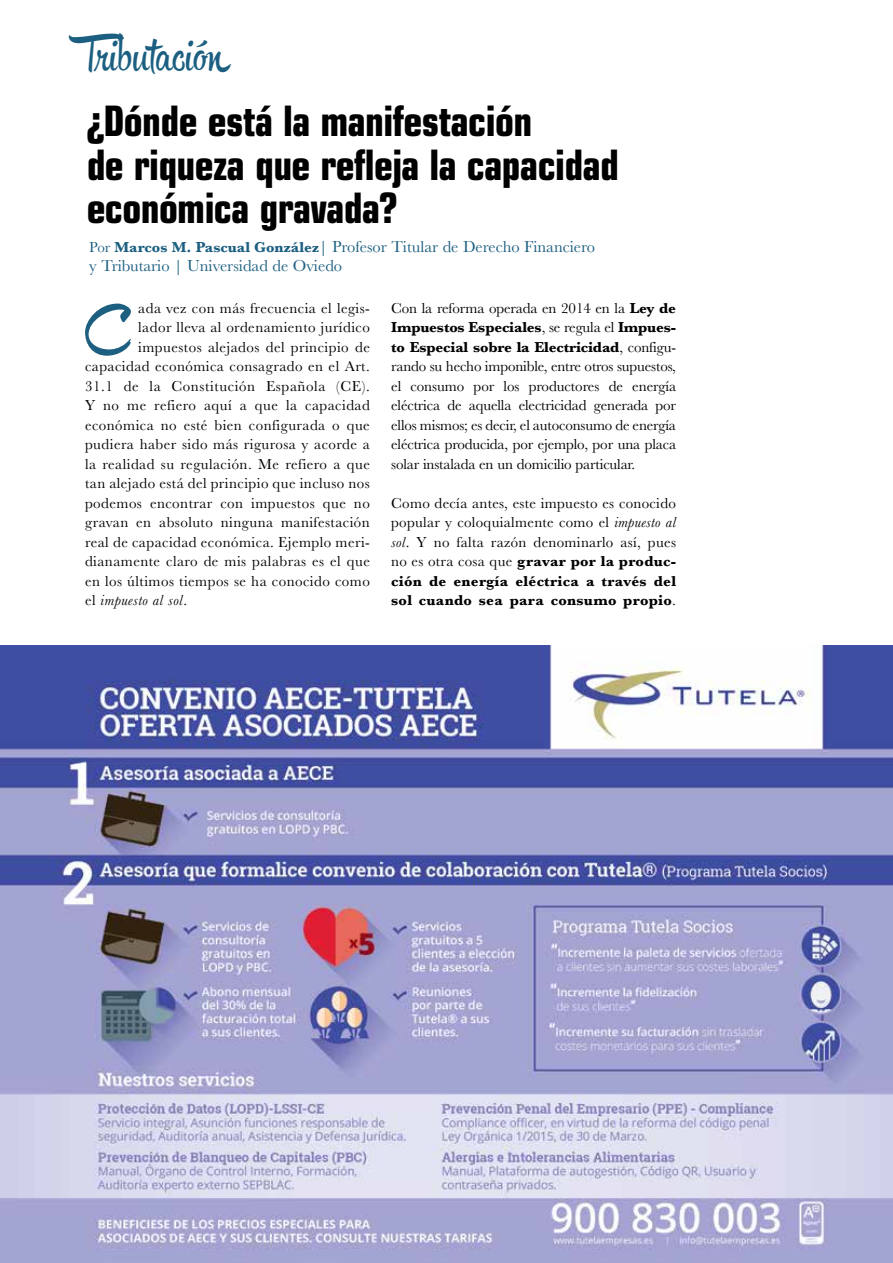
<style>
.page{position:relative;width:893px;height:1263px;background:#fff}
.page>*{position:absolute;margin:0;border:0;box-sizing:border-box;transform-origin:0 0}
.t1{font:58.35px "Hipster Script Pro";color:#1c5f81}
.t2{font:45px "Hipster Script Pro";color:#1c5f81}
.t3{font:700 condensed 42px/43.5px "Eurostile LT Std";letter-spacing:-.015em;color:#000}
.t4{font:16.5px/19.5px "Baskerville";color:#1c5f81}
.t5{font:15px/19.5px "Baskerville";letter-spacing:.03em;color:#000;text-align:justify}
.t6{font:italic 15px "Baskerville";letter-spacing:.03em;color:#000}
.s1{font-size:15px}
.s2{font-weight:700;font-size:15px}
.s3{font-style:normal}
.s4{font-weight:700}
.s5{font-style:italic}
</style>
<div class="page">
<img style="left:0;top:645px;width:893px;height:618px">
<h2 class="t2" style="left:85px;top:28px;width:147px">Tributación</h2>
<h3 class="t3" style="left:87px;top:99px;width:534px">¿Dónde está la manifestación<br>de riqueza que refleja la capacidad económica gravada?</h3>
<p class="t4" style="left:89px;top:237px;width:507px"><span class="s1">Por</span> <span class="s2">Marcos M. Pascual González</span>| Profesor Titular de Derecho Financiero y Tributario | Universidad de Oviedo</p>
<h1 class="t1" style="left:85px;top:297px;width:48px">C</h1>
<p class="t5" style="left:138px;top:298px;width:233px">ada vez con más frecuencia el legis-</p>
<p class="t5" style="left:138px;top:318px;width:233px">lador lleva al ordenamiento jurídico</p>
<p class="t5" style="left:138px;top:337px;width:233px">impuestos alejados del principio de</p>
<p class="t5" style="left:85px;top:357px;width:286px">capacidad económica consagrado en el Art.</p>
<p class="t5" style="left:85px;top:376px;width:286px">31.1 de la Constitución Española (CE).</p>
<p class="t5" style="left:85px;top:396px;width:286px">Y no me refiero aquí a que la capacidad</p>
<p class="t5" style="left:85px;top:415px;width:286px">económica no esté bien configurada o que</p>
<p class="t5" style="left:85px;top:435px;width:286px">pudiera haber sido más rigurosa y acorde a</p>
<p class="t5" style="left:85px;top:454px;width:286px">la realidad su regulación. Me refiero a que</p>
<p class="t5" style="left:85px;top:474px;width:286px">tan alejado está del principio que incluso nos</p>
<p class="t5" style="left:85px;top:493px;width:286px">podemos encontrar con impuestos que no</p>
<p class="t5" style="left:85px;top:513px;width:286px">gravan en absoluto ninguna manifestación</p>
<p class="t5" style="left:85px;top:532px;width:286px">real de capacidad económica. Ejemplo meri-</p>
<p class="t5" style="left:85px;top:552px;width:286px">dianamente claro de mis palabras es el que</p>
<p class="t5" style="left:85px;top:571px;width:286px">en los últimos tiempos se ha conocido como</p>
<p class="t6" style="left:85px;top:590px;width:104px"><span class="s3">el</span> impuesto al sol<span class="s3">.</span></p>
<p class="t5" style="left:391px;top:298px;width:286px">Con la reforma operada en 2014 en la <span class="s4">Ley de Impuestos Especiales</span>, se regula el <span class="s4">Impues&shy;to Especial sobre la Electricidad</span>, configu&shy;rando su hecho imponible, entre otros supuestos, el consumo por los productores de energía eléctrica de aquella electricidad generada por ellos mismos; es decir, el autoconsumo de energía eléctrica producida, por ejemplo, por una placa solar instalada en un domicilio particular.</p>
<p class="t5" style="left:391px;top:493px;width:286px">Como decía antes, este impuesto es conocido popular y coloquialmente como el <span class="s5">impuesto al sol</span>. Y no falta razón denominarlo así, pues no es otra cosa que <span class="s4">gravar por la produc&shy;ción de energía eléctrica a través del sol cuando sea para consumo propio</span>.</p>
</div>
